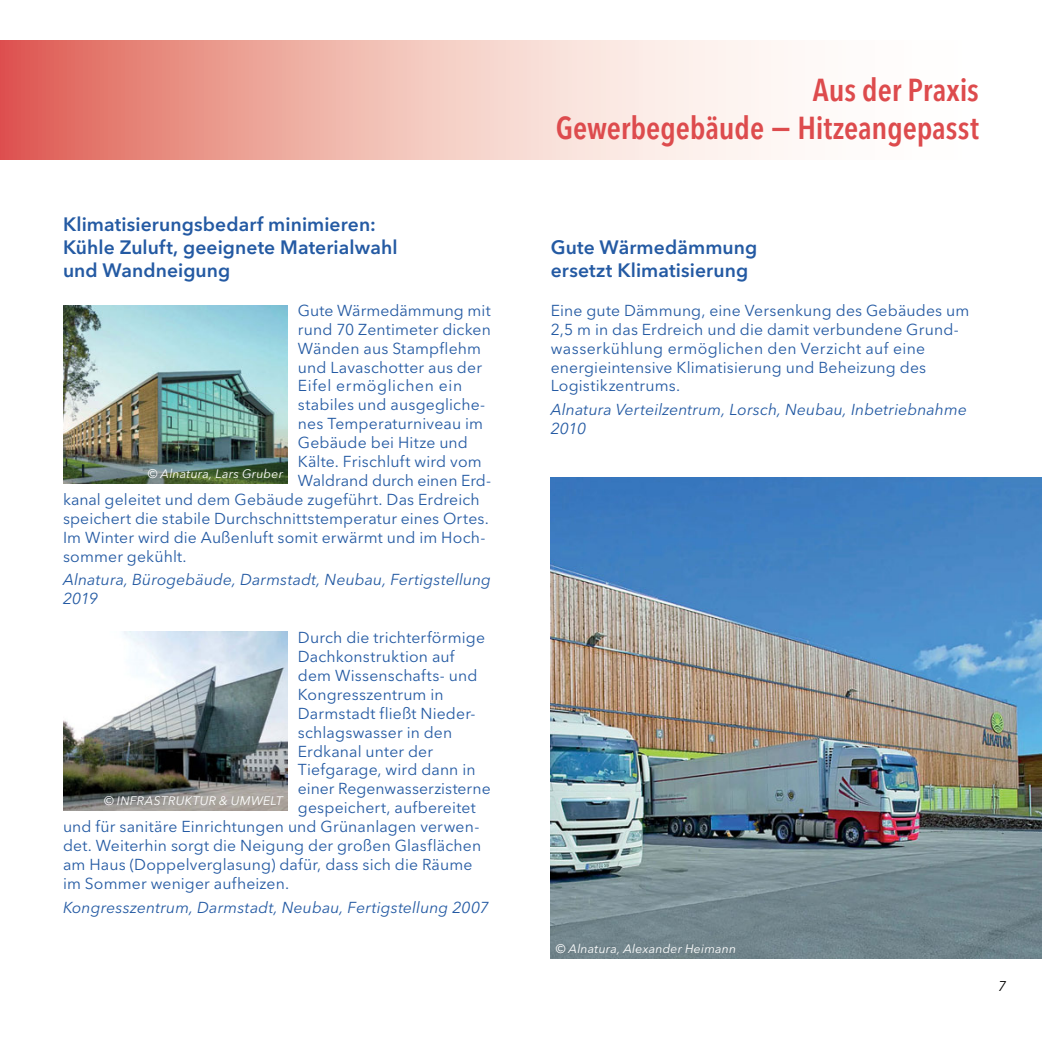
<style>
.page{position:relative;width:1042px;height:1042px;background:#fff}
.page>*{position:absolute;margin:0;border:0;box-sizing:border-box;transform-origin:0 0}
.t1{font:600 condensed 31.5px/37.8px "Avenir Next LT Pro";letter-spacing:-.005em;color:#dd4b4d;text-align:right}
.t2{font:600 19.25px/23.1px "Avenir Next LT Pro";letter-spacing:.005em;color:#245aa3}
.t3{font:15.75px/18.9px "Avenir Next LT Pro";letter-spacing:.01em;color:#245aa3}
.t4{font:italic 15.75px/18.9px "Avenir Next LT Pro";letter-spacing:.005em;color:#245aa3}
.t5{font:15.75px "Avenir Next LT Pro";letter-spacing:.04em;color:#245aa3}
.t6{font:italic 14px "Avenir Next LT Pro";color:#000}
.t7{font:italic 12.25px "Avenir Next LT Pro";letter-spacing:.02em;color:#fff}
</style>
<div class="page">
<svg style="left:0;top:40px;width:784px;height:119px;background:#f1bab1"></svg>
<img style="left:63px;top:305px;width:225px;height:179px">
<img style="left:551px;top:477px;width:491px;height:482px">
<img style="left:63px;top:632px;width:225px;height:178px">
<p class="t2" style="left:63px;top:212px;width:336px">Klimatisierungsbedarf minimieren:<br>Kühle Zuluft, geeignete Materialwahl und Wandneigung</p>
<p class="t3" style="left:298px;top:301px;width:194px">Gute Wärmedämmung mit</p>
<p class="t3" style="left:298px;top:320px;width:194px">rund 70 Zentimeter dicken</p>
<p class="t3" style="left:298px;top:339px;width:185px">Wänden aus Stampflehm</p>
<p class="t3" style="left:298px;top:357px;width:186px">und Lavaschotter aus der</p>
<p class="t5" style="left:298px;top:376px;width:166px">Eifel ermöglichen ein</p>
<p class="t3" style="left:298px;top:395px;width:189px">stabiles und ausgegliche-</p>
<p class="t3" style="left:298px;top:414px;width:187px">nes Temperaturniveau im</p>
<p class="t3" style="left:298px;top:433px;width:172px">Gebäude bei Hitze und</p>
<p class="t3" style="left:298px;top:452px;width:185px">Kälte. Frischluft wird vom</p>
<p class="t3" style="left:298px;top:471px;width:195px">Waldrand durch einen Erd-</p>
<p class="t3" style="left:63px;top:490px;width:418px">kanal geleitet und dem Gebäude zugeführt. Das Erdreich</p>
<p class="t3" style="left:63px;top:509px;width:427px">speichert die stabile Durchschnittstemperatur eines Ortes.</p>
<p class="t3" style="left:63px;top:528px;width:424px">Im Winter wird die Außenluft somit erwärmt und im Hoch-</p>
<p class="t3" style="left:63px;top:546px;width:125px">sommer gekühlt.</p>
<p class="t4" style="left:63px;top:570px;width:430px">Alnatura, Bürogebäude, Darmstadt, Neubau, Fertigstellung<br>2019</p>
<p class="t3" style="left:298px;top:628px;width:189px">Durch die trichterförmige</p>
<p class="t3" style="left:298px;top:647px;width:158px">Dachkonstruktion auf</p>
<p class="t3" style="left:298px;top:666px;width:181px">dem Wissenschafts- und</p>
<p class="t3" style="left:298px;top:685px;width:147px">Kongresszentrum in</p>
<p class="t3" style="left:298px;top:704px;width:179px">Darmstadt fließt Nieder-</p>
<p class="t3" style="left:298px;top:722px;width:156px">schlagswasser in den</p>
<p class="t3" style="left:298px;top:741px;width:137px">Erdkanal unter der</p>
<p class="t3" style="left:298px;top:760px;width:179px">Tiefgarage, wird dann in</p>
<p class="t3" style="left:298px;top:779px;width:194px">einer Regenwasserzisterne</p>
<p class="t3" style="left:298px;top:798px;width:179px">gespeichert, aufbereitet</p>
<p class="t3" style="left:63px;top:817px;width:418px">und für sanitäre Einrichtungen und Grünanlagen verwen-</p>
<p class="t3" style="left:63px;top:836px;width:420px">det. Weiterhin sorgt die Neigung der großen Glasflächen</p>
<p class="t3" style="left:63px;top:855px;width:411px">am Haus (Doppelverglasung) dafür, dass sich die Räume</p>
<p class="t3" style="left:63px;top:874px;width:228px">im Sommer weniger aufheizen.</p>
<p class="t4" style="left:63px;top:898px;width:427px">Kongresszentrum, Darmstadt, Neubau, Fertigstellung 2007</p>
<p class="t7" style="left:148px;top:466px;width:137px">© Alnatura, Lars Gruber</p>
<p class="t7" style="left:104px;top:793px;width:180px">© INFRASTRUKTUR &amp; UMWELT</p>
<h1 class="t1" style="left:556px;top:71px;width:424px">Aus der Praxis<br>Gewerbegebäude − Hitzeangepasst</h1>
<p class="t2" style="left:551px;top:235px;width:208px">Gute Wärmedämmung ersetzt Klimatisierung</p>
<p class="t3" style="left:551px;top:301px;width:420px">Eine gute Dämmung, eine Versenkung des Gebäudes um 2,5 m in das Erdreich und die damit verbundene Grund&shy;wasserkühlung ermöglichen den Verzicht auf eine energieintensive Klimatisierung und Beheizung des Logistikzentrums.</p>
<p class="t4" style="left:551px;top:400px;width:418px">Alnatura Verteilzentrum, Lorsch, Neubau, Inbetriebnahme<br>2010</p>
<p class="t7" style="left:556px;top:941px;width:182px">© Alnatura, Alexander Heimann</p>
<p class="t6" style="left:998px;top:977px;width:10px">7</p>
</div>
